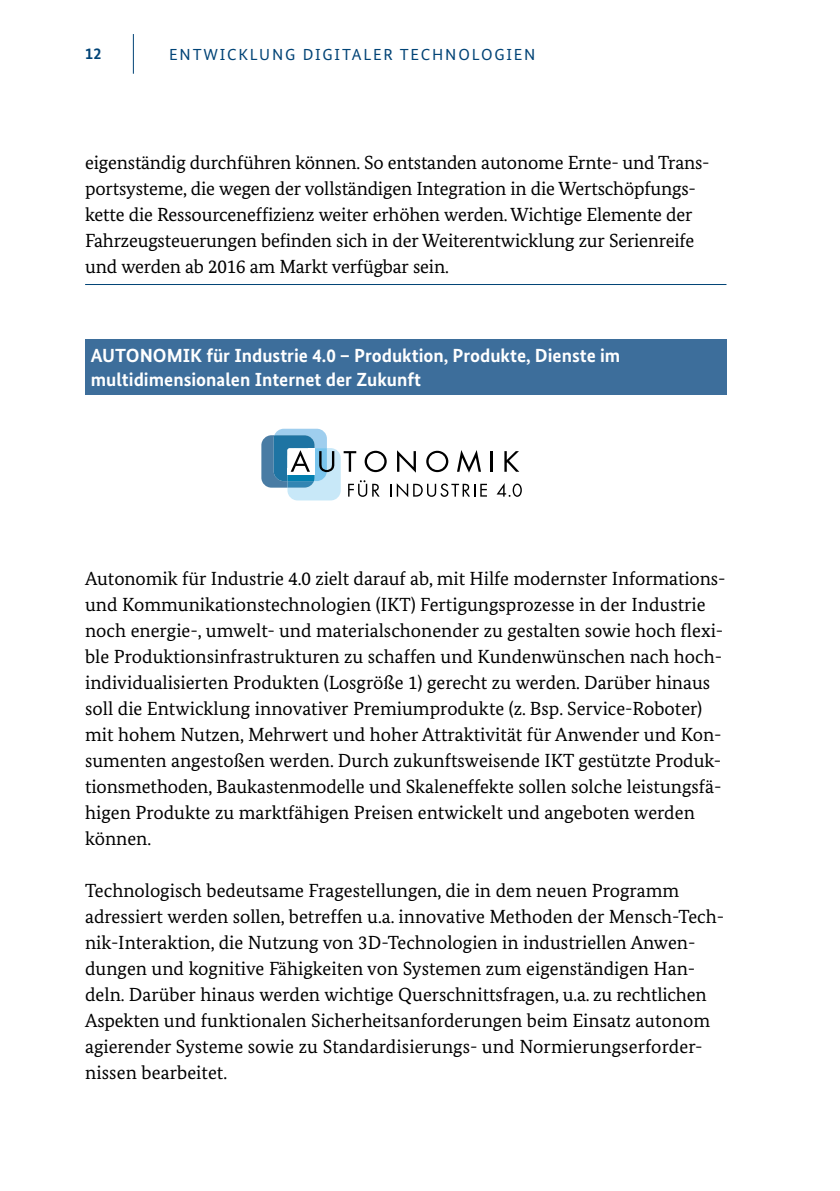
<style>
.page{position:relative;width:840px;height:1191px;background:#fff}
.page>*{position:absolute;margin:0;border:0;box-sizing:border-box;transform-origin:0 0}
.t1{font:19px/26px "Bundes Serif";color:#000}
.t2{font:700 19px/24px "Bundes Sans";color:#fff}
.t3{font:16px "Bundes Sans";letter-spacing:.11em;color:#004376}
.t4{font:700 16px "Bundes Sans";color:#004376}
</style>
<div class="page">
<hr style="left:133px;top:34px;width:1px;height:40px;background:#004376">
<hr style="left:85px;top:284px;width:641px;height:1px;background:#004376">
<div style="left:85px;top:340px;width:641px;height:55px;background:#3d6e9b"></div>
<svg style="left:496px;top:483px;width:25px;height:14px"></svg>
<svg style="left:261px;top:429px;width:225px;height:71px"></svg>
<hr style="left:490px;top:451px;width:3px;height:21px;background:#000">
<svg style="left:504px;top:451px;width:15px;height:21px"></svg>
<p class="t4" style="left:85px;top:44px;width:18px">12</p>
<p class="t3" style="left:169px;top:44px;width:367px">ENTWICKLUNG DIGITALER TECHNOLOGIEN</p>
<p class="t1" style="left:85px;top:149px;width:625px">eigenständig durchführen können. So entstanden autonome Ernte- und Trans&shy;portsysteme, die wegen der vollständigen Integration in die Wertschöpfungs&shy;kette die Ressourceneffizienz weiter erhöhen werden. Wichtige Elemente der Fahrzeugsteuerungen befinden sich in der Weiterentwicklung zur Serienreife und werden ab 2016 am Markt verfügbar sein.</p>
<h4 class="t2" style="left:91px;top:343px;width:530px">AUTONOMIK für Industrie 4.0 – Produktion, Produkte, Dienste im multidimensionalen Internet der Zukunft</h4>
<p class="t1" style="left:85px;top:565px;width:641px">Autonomik für Industrie 4.0 zielt darauf ab, mit Hilfe modernster Informations&shy;und Kommunikationstechnologien (IKT) Fertigungsprozesse in der Industrie noch energie-, umwelt- und materialschonender zu gestalten sowie hoch flexi&shy;ble Produktionsinfrastrukturen zu schaffen und Kundenwünschen nach hoch&shy;individualisierten Produkten (Losgröße 1) gerecht zu werden. Darüber hinaus soll die Entwicklung innovativer Premiumprodukte (z. Bsp. Service-Roboter) mit hohem Nutzen, Mehrwert und hoher Attraktivität für Anwender und Kon&shy;sumenten angestoßen werden. Durch zukunftsweisende IKT gestützte Produk&shy;tionsmethoden, Baukastenmodelle und Skaleneffekte sollen solche leistungsfä&shy;higen Produkte zu marktfähigen Preisen entwickelt und angeboten werden können.</p>
<p class="t1" style="left:85px;top:877px;width:640px">Technologisch bedeutsame Fragestellungen, die in dem neuen Programm adressiert werden sollen, betreffen u.a. innovative Methoden der Mensch-Tech&shy;nik-Interaktion, die Nutzung von 3D-Technologien in industriellen Anwen&shy;dungen und kognitive Fähigkeiten von Systemen zum eigenständigen Han&shy;deln. Darüber hinaus werden wichtige Querschnittsfragen, u.a. zu rechtlichen Aspekten und funktionalen Sicherheitsanforderungen beim Einsatz autonom agierender Systeme sowie zu Standardisierungs- und Normierungserforder&shy;nissen bearbeitet.</p>
</div>
